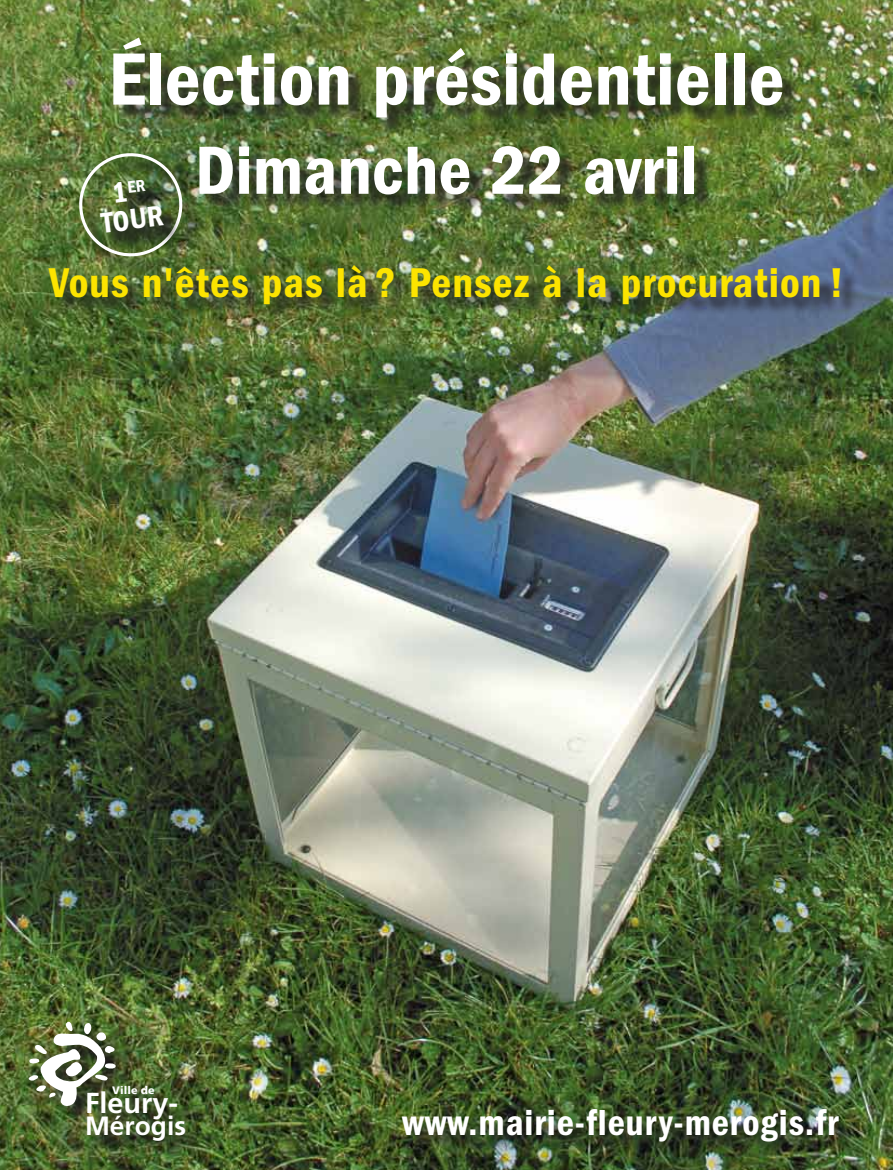
<style>
.page{position:relative;width:893px;height:1170px;background:#fff}
.page>*{position:absolute;margin:0;border:0;box-sizing:border-box;transform-origin:0 0}
.t1{font:76.5px "ITC Franklin Gothic Std Dm Cd";letter-spacing:.005em;color:#fff}
.t2{font:70.5px "ITC Franklin Gothic Std Dm Cd";letter-spacing:.005em;color:#fff}
.t3{font:43.05px "ITC Franklin Gothic Std Dm Cd";letter-spacing:.025em;color:#fce400}
.t4{font:37.5px "ITC Franklin Gothic Std Dm Cd";letter-spacing:.025em;color:#fff}
.t5{font:29.7px "ITC Franklin Gothic Std Dm Cd";color:#fff}
.t6{font:700 28.95px "Frutiger";color:#fff}
.t7{font:700 26.4px "Frutiger";color:#fff}
.t8{font:900 10.8px "Frutiger";color:#fff}
</style>
<div class="page">
<img style="left:0;top:0;width:893px;height:1169px">
<div style="left:31px;top:1023px;width:172px;height:136px;background:#1a171c;opacity:.75"></div>
<img style="left:29px;top:1021px;width:87px;height:85px">
<div style="left:51px;top:40px;width:807px;height:281px;background:#1a171c;opacity:.75"></div>
<div style="left:81px;top:155px;width:120px;height:120px;background:#1a171c;opacity:.75"></div>
<div style="left:71px;top:145px;width:119px;height:119px;background:#1a171c;opacity:.2"></div>
<div style="left:404px;top:1111px;width:452px;height:48px;background:#1a171c;opacity:.75"></div>
<img style="left:78px;top:152px;width:106px;height:106px">
<h1 class="t1" style="left:108px;top:35px;width:677px">élection présidentielle</h1>
<h2 class="t2" style="left:195px;top:130px;width:504px">Dimanche 22 avril</h2>
<p class="t5" style="left:100px;top:206px;width:56px;rotate:-7deg">tour</p>
<p class="t3" style="left:49px;top:258px;width:796px">Vous n'êtes pas là ? Pensez à la procuration !</p>
<p class="t8" style="left:112px;top:1083px;width:44px">Ville de</p>
<p class="t6" style="left:85px;top:1085px;width:95px">Fleury-</p>
<p class="t7" style="left:85px;top:1110px;width:103px">Mérogis</p>
<p class="t4" style="left:402px;top:1100px;width:438px">www.mairie-fleury-merogis.fr</p>
</div>
